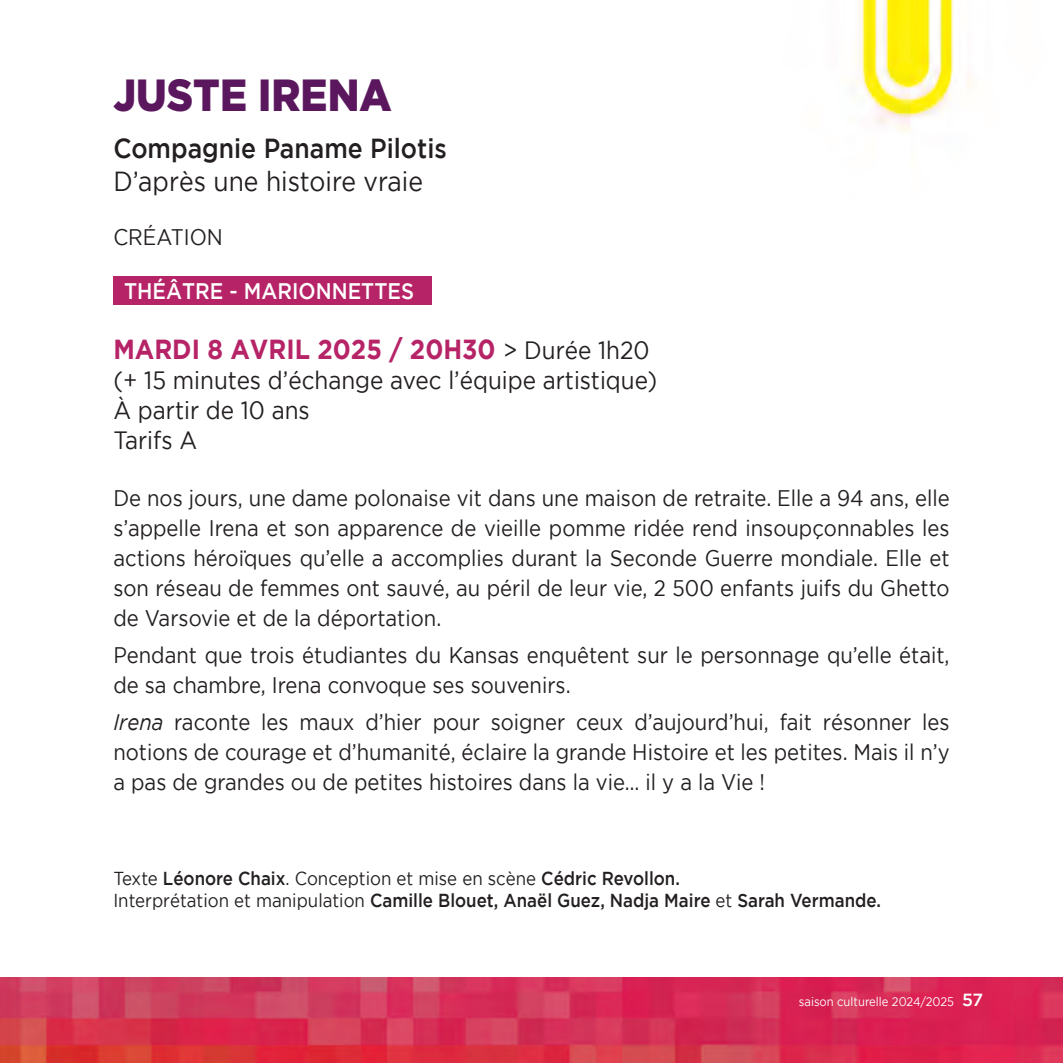
<style>
.page{position:relative;width:1063px;height:1063px;background:#fff}
.page>*{position:absolute;margin:0;border:0;box-sizing:border-box;transform-origin:0 0}
.t1{font:900 45px "Gotham";color:#5a175d;scale:.9 1}
.t2{font:700 27.5px "Gotham";color:#b62467;scale:.9 1}
.t3{font:27.5px "Gotham";color:#231f20;scale:.9 1}
.t4{font:500 27.5px "Gotham";color:#231f20;scale:.9 1}
.t5{font:25px/30px "Gotham";color:#231f20;scale:.9 1}
.t6{font:22.5px/30px "Gotham";color:#231f20;text-align:justify;scale:.9 1}
.t7{font:500 22.5px "Gotham";color:#fff;scale:.9 1}
.t8{font:500 18.75px/22.5px "Gotham";color:#231f20;scale:.9 1}
.t9{font:12.5px "Gotham";color:#fff;scale:.9 1}
.s1{font-weight:400;font-size:25px;color:#231f20}
.s2{font-style:italic}
.s3{font-weight:400}
.s4{font-weight:500;font-size:17.5px}
</style>
<div class="page">
<img style="left:0;top:0;width:1063px;height:978px">
<div style="left:113px;top:277px;width:319px;height:28px;background:#b62467"></div>
<img style="left:0;top:978px;width:1063px;height:85px">
<h1 class="t1" style="left:113px;top:69px;width:311px">JUSTE IRENA</h1>
<p class="t4" style="left:113px;top:133px;width:372px">Compagnie Paname Pilotis</p>
<p class="t3" style="left:113px;top:166px;width:346px">D’après une histoire vraie</p>
<p class="t6" style="left:113px;top:222px;width:123px">CRÉATION</p>
<p class="t7" style="left:124px;top:278px;width:324px">THÉÂTRE - MARIONNETTES</p>
<p class="t2" style="left:113px;top:333px;width:597px">MARDI 8 AVRIL 2025 / 20H30 <span class="s1">&gt; Durée 1h20</span></p>
<p class="t5" style="left:113px;top:365px;width:606px">(+ 15 minutes d’échange avec l’équipe artistique)<br>À partir de 10 ans<br>Tarifs A</p>
<p class="t6" style="left:113px;top:483px;width:931px">De nos jours, une dame polonaise vit dans une maison de retraite. Elle a 94 ans, elle s’appelle Irena et son apparence de vieille pomme ridée rend insoupçonnables les actions héroïques qu’elle a accomplies durant la Seconde Guerre mondiale. Elle et son réseau de femmes ont sauvé, au péril de leur vie, 2 500 enfants juifs du Ghetto de Varsovie et de la déportation.</p>
<p class="t6" style="left:113px;top:640px;width:931px">Pendant que trois étudiantes du Kansas enquêtent sur le personnage qu’elle était, de sa chambre, Irena convoque ses souvenirs.</p>
<p class="t6" style="left:113px;top:707px;width:931px"><span class="s2">Irena</span> raconte les maux d’hier pour soigner ceux d’aujourd’hui, fait résonner les notions de courage et d’humanité, éclaire la grande Histoire et les petites. Mais il n’y a pas de grandes ou de petites histoires dans la vie… il y a la Vie !</p>
<p class="t8" style="left:113px;top:866px;width:854px"><span class="s3">Texte</span> Léonore Chaix<span class="s3">. Conception et mise en scène</span> Cédric Revollon.<br><span class="s3">Interprétation et manipulation</span> Camille Blouet, Anaël Guez, Nadja Maire <span class="s3">et</span> Sarah Vermande.</p>
<p class="t9" style="left:799px;top:995px;width:206px">saison culturelle 2024/2025 <span class="s4">57</span></p>
</div>
